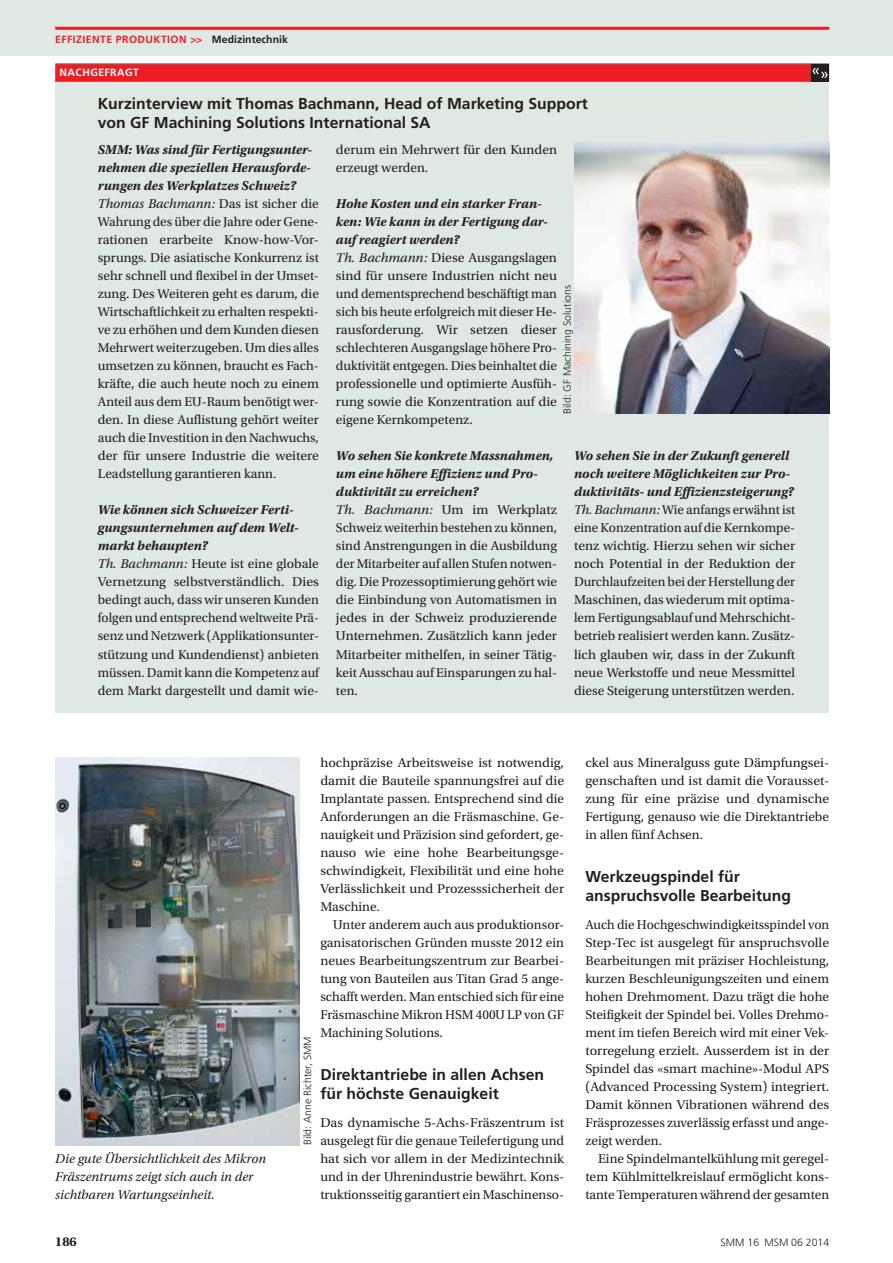
<style>
.page{position:relative;width:893px;height:1263px;background:#fff}
.page>*{position:absolute;margin:0;border:0;box-sizing:border-box;transform-origin:0 0}
.t1{font:700 15.75px/19.5px "Frutiger LT Std";color:#231f20}
.t2{font:13.5px/18px "Utopia Std";color:#231f20;text-align:justify}
.t3{font:italic 13.5px/18px "Utopia Std";color:#231f20}
.t4{font:700 13.5px "Utopia Std";color:#231f20}
.t5{font:300 10.5px "Frutiger LT Std";color:#231f20}
.t6{font:700 10.5px "Frutiger LT Std";letter-spacing:.04em;color:#ed1d24}
.t7{font:700 10.5px "Frutiger LT Std";letter-spacing:.04em;color:#fff}
.s1{color:#231f20}
.s2{font-weight:700;font-style:italic}
.s3{font-style:italic}
</style>
<div class="page">
<div style="left:0;top:0;width:893px;height:55px;background:#dfe8e2"></div>
<hr style="left:55px;top:27px;width:774px;height:3px;background:#ed1d24">
<div style="left:55px;top:64px;width:774px;height:648px;background:#dfe8e2"></div>
<div style="left:55px;top:64px;width:774px;height:18px;background:#ed1d24"></div>
<div style="left:811px;top:64px;width:18px;height:18px;background:#231f20"></div>
<svg style="left:812px;top:68px;width:16px;height:10px"></svg>
<img style="left:574px;top:143px;width:255px;height:271px">
<img style="left:55px;top:757px;width:244px;height:388px">
<p class="t6" style="left:55px;top:33px;width:234px">Effiziente Produktion &gt;&gt; <span class="s1">Medizintechnik</span></p>
<p class="t7" style="left:60px;top:67px;width:31px">nachge</p>
<p class="t7" style="left:105px;top:67px;width:36px">fragt</p>
<p class="t1" style="left:98px;top:93px;width:492px">Kurzinterview mit Thomas Bachmann, Head of Marketing Support von GF Machining Solutions International SA</p>
<p class="t2" style="left:98px;top:141px;width:223px;text-align:left"><span class="s2">SMM: Was sind für Fertigungsunter&shy;nehmen die speziellen Herausforde&shy;rungen des Werkplatzes Schweiz?<br></span><span class="s3">Thomas Bachmann:</span> Das ist sicher die Wahrung des über die Jahre oder Gene&shy;rationen erarbeite Know-how-Vor&shy;sprungs. Die asiatische Konkurrenz ist sehr schnell und flexibel in der Umset&shy;zung. Des Weiteren geht es darum, die Wirtschaftlichkeit zu erhalten respekti&shy;ve zu erhöhen und dem Kunden diesen Mehrwert weiterzugeben. Um dies alles umsetzen zu können, braucht es Fach&shy;kräfte, die auch heute noch zu einem Anteil aus dem EU-Raum benötigt wer&shy;den. In diese Auflistung gehört weiter auch die Investition in den Nachwuchs, der für unsere Industrie die weitere Leadstellung garantieren kann.</p>
<p class="t2" style="left:98px;top:501px;width:223px;text-align:left"><span class="s2">Wie können sich Schweizer Ferti&shy;gungsunternehmen auf dem Welt&shy;markt behaupten?<br></span><span class="s3">Th. Bachmann:</span> Heute ist eine globale Vernetzung selbstverständlich. Dies bedingt auch, dass wir unseren Kunden folgen und entsprechend weltweite Prä&shy;senz und Netzwerk (Applikationsunter&shy;stützung und Kundendienst) anbieten müssen. Damit kann die Kompetenz auf dem Markt dargestellt und damit wie-</p>
<p class="t2" style="left:336px;top:141px;width:223px">derum ein Mehrwert für den Kunden erzeugt werden.</p>
<p class="t2" style="left:336px;top:195px;width:223px;text-align:left"><span class="s2">Hohe Kosten und ein starker Fran&shy;ken: Wie kann in der Fertigung dar&shy;auf reagiert werden?<br></span><span class="s3">Th. Bachmann:</span> Diese Ausgangslagen sind für unsere Industrien nicht neu und dementsprechend beschäftigt man sich bis heute erfolgreich mit dieser He&shy;rausforderung. Wir setzen dieser schlechteren Ausgangslage höhere Pro&shy;duktivität entgegen. Dies beinhaltet die professionelle und optimierte Ausfüh&shy;rung sowie die Konzentration auf die eigene Kernkompetenz.</p>
<p class="t2" style="left:336px;top:447px;width:223px;text-align:left"><span class="s2">Wo sehen Sie konkrete Massnahmen, um eine höhere Effizienz und Pro&shy;duktivität zu erreichen?<br></span><span class="s3">Th. Bachmann:</span> Um im Werkplatz Schweiz weiterhin bestehen zu können, sind Anstrengungen in die Ausbildung der Mitarbeiter auf allen Stufen notwen&shy;dig. Die Prozessoptimierung gehört wie die Einbindung von Automatismen in jedes in der Schweiz produzierende Unternehmen. Zusätzlich kann jeder Mitarbeiter mithelfen, in seiner Tätig&shy;keit Ausschau auf Einsparungen zu hal&shy;ten.</p>
<p class="t2" style="left:574px;top:447px;width:223px;text-align:left"><span class="s2">Wo sehen Sie in der Zukunft generell noch weitere Möglichkeiten zur Pro&shy;duktivitäts- und Effizienzsteigerung?<br></span><span class="s3">Th. Bachmann:</span> Wie anfangs erwähnt ist eine Konzentration auf die Kernkompe&shy;tenz wichtig. Hierzu sehen wir sicher noch Potential in der Reduktion der Durchlaufzeiten bei der Herstellung der Maschinen, das wiederum mit optima&shy;lem Fertigungsablauf und Mehrschicht&shy;betrieb realisiert werden kann. Zusätz&shy;lich glauben wir, dass in der Zukunft neue Werkstoffe und neue Messmittel diese Steigerung unterstützen werden.</p>
<p class="t5" style="left:561px;top:414px;width:130px;rotate:-90deg">Bild: GF Machining Solutions</p>
<p class="t3" style="left:55px;top:1150px;width:212px">Die gute Übersichtlichkeit des Mikron<br>Fräszentrums zeigt sich auch in der sichtbaren Wartungseinheit.</p>
<p class="t2" style="left:320px;top:753px;width:245px">hochpräzise Arbeitsweise ist notwendig, damit die Bauteile spannungsfrei auf die Implantate passen. Entsprechend sind die Anforderungen an die Fräsmaschine. Ge&shy;nauigkeit und Präzision sind gefordert, ge&shy;nauso wie eine hohe Bearbeitungsge&shy;schwindigkeit, Flexibilität und eine hohe Verlässlichkeit und Prozesssicherheit der Maschine.</p>
<p class="t2" style="left:320px;top:916px;width:245px;text-indent:13px">Unter anderem auch aus produktionsor&shy;ganisatorischen Gründen musste 2012 ein neues Bearbeitungszentrum zur Bearbei&shy;tung von Bauteilen aus Titan Grad 5 ange&shy;schafft werden. Man entschied sich für eine Fräsmaschine Mikron HSM 400U LP von GF Machining Solutions.</p>
<p class="t1" style="left:320px;top:1065px;width:225px">Direktantriebe in allen Achsen für höchste Genauigkeit</p>
<p class="t2" style="left:320px;top:1114px;width:245px">Das dynamische 5-Achs-Fräszentrum ist ausgelegt für die genaue Teilefertigung und hat sich vor allem in der Medizintechnik und in der Uhrenindustrie bewährt. Kons&shy;truktionsseitig garantiert ein Maschinenso-</p>
<p class="t5" style="left:302px;top:1145px;width:110px;rotate:-90deg">Bild: Anne Richter, SMM</p>
<p class="t2" style="left:585px;top:753px;width:245px">ckel aus Mineralguss gute Dämpfungsei&shy;genschaften und ist damit die Vorausset&shy;zung für eine präzise und dynamische Fertigung, genauso wie die Direktantriebe in allen fünf Achsen.</p>
<p class="t1" style="left:585px;top:866px;width:207px">Werkzeugspindel für anspruchsvolle Bearbeitung</p>
<p class="t2" style="left:585px;top:916px;width:245px">Auch die Hochgeschwindigkeitsspindel von Step-Tec ist ausgelegt für anspruchsvolle Bearbeitungen mit präziser Hochleistung, kurzen Beschleunigungszeiten und einem hohen Drehmoment. Dazu trägt die hohe Steifigkeit der Spindel bei. Volles Drehmo&shy;ment im tiefen Bereich wird mit einer Vek&shy;torregelung erzielt. Ausserdem ist in der Spindel das «smart machine»-Modul APS (Advanced Processing System) integriert.<br>Damit können Vibrationen während des Fräsprozesses zuverlässig erfasst und ange&shy;zeigt werden.</p>
<p class="t2" style="left:585px;top:1150px;width:245px;text-indent:13px">Eine Spindelmantelkühlung mit geregel&shy;tem Kühlmittelkreislauf ermöglicht kons&shy;tante Temperaturen während der gesamten</p>
<p class="t4" style="left:55px;top:1234px;width:23px">186</p>
<p class="t5" style="left:721px;top:1236px;width:110px">SMM 16 MSM 06 2014</p>
</div>
